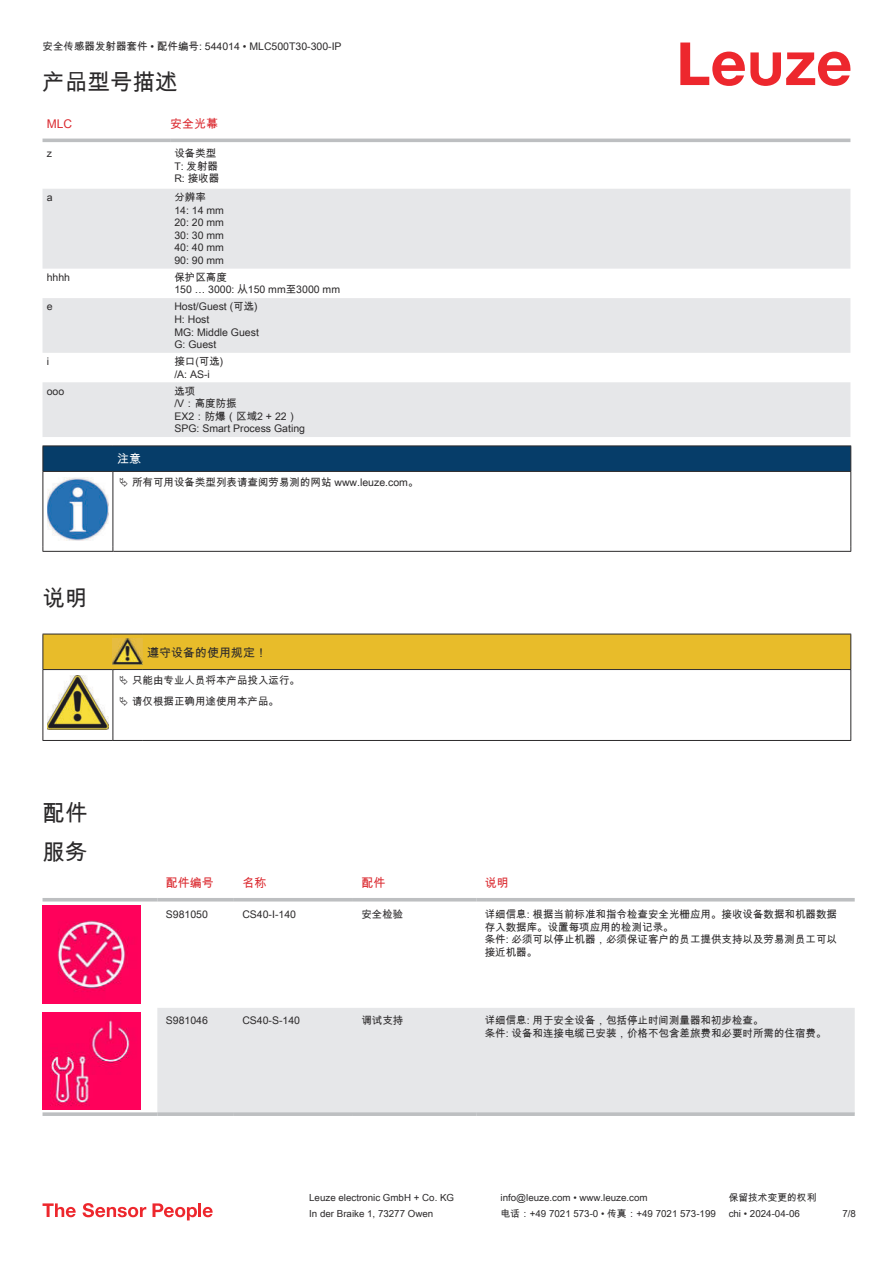
<style>
.page{position:relative;width:893px;height:1263px;background:#fff}
.page>*{position:absolute;margin:0;border:0;box-sizing:border-box;transform-origin:0 0}
.t1{font:22.5px/38.7px "Arial Unicode MS";color:#2b292a}
.t2{font:12px "Arial Unicode MS";color:#db2a30}
.t3{font:12px "Arial Unicode MS";color:#2b292a}
.t4{font:12px "Arial Unicode MS";color:#fff}
.t5{font:10.5px/12.6px "Arial Unicode MS";color:#2b292a}
.t6{font:9.75px "Arial Unicode MS";color:#2b292a}
</style>
<div class="page">
<svg style="left:680px;top:43px;width:170px;height:43px"></svg>
<svg style="left:43px;top:189px;width:807px;height:248px;fill:#e6e7e9"></svg>
<hr style="left:43px;top:139px;width:127px;height:3px;background:#bdbfc1">
<hr style="left:170px;top:139px;width:680px;height:3px;background:#bdbfc1">
<svg style="left:43px;top:901px;width:812px;height:209px"></svg>
<div style="left:157px;top:1008px;width:698px;height:104px;background:#e6e7e9"></div>
<hr style="left:43px;top:898px;width:114px;height:3px;background:#bdbfc1">
<hr style="left:157px;top:898px;width:77px;height:3px;background:#bdbfc1">
<hr style="left:234px;top:898px;width:119px;height:3px;background:#bdbfc1">
<hr style="left:353px;top:898px;width:123px;height:3px;background:#bdbfc1">
<hr style="left:476px;top:898px;width:379px;height:3px;background:#bdbfc1">
<svg style="left:43px;top:1112px;width:114px;height:4px"></svg>
<svg style="left:157px;top:1112px;width:77px;height:4px"></svg>
<svg style="left:234px;top:1112px;width:119px;height:4px"></svg>
<svg style="left:353px;top:1112px;width:123px;height:4px"></svg>
<svg style="left:476px;top:1112px;width:379px;height:4px;background:#c1c3c5"></svg>
<img style="left:43px;top:906px;width:97px;height:97px">
<img style="left:43px;top:1012px;width:97px;height:98px">
<svg style="left:43px;top:1203px;width:33px;height:14px"></svg>
<svg style="left:83px;top:1203px;width:63px;height:14px"></svg>
<svg style="left:153px;top:1203px;width:44px;height:17px"></svg>
<hr style="left:198px;top:1203px;width:3px;height:14px;background:#ed272d">
<svg style="left:203px;top:1207px;width:10px;height:10px"></svg>
<svg style="left:44px;top:472px;width:806px;height:79px"></svg>
<hr style="left:43px;top:445px;width:70px;height:1px;background:#2b292a">
<hr style="left:43px;top:471px;width:70px;height:1px;background:#2b292a">
<hr style="left:113px;top:445px;width:738px;height:1px;background:#2b292a">
<div style="left:43px;top:446px;width:808px;height:25px;background:#063d69"></div>
<hr style="left:113px;top:471px;width:738px;height:1px;background:#2b292a">
<hr style="left:43px;top:472px;width:1px;height:75px;background:#2b292a">
<hr style="left:113px;top:472px;width:1px;height:75px;background:#2b292a">
<hr style="left:850px;top:472px;width:1px;height:75px;background:#2b292a">
<hr style="left:43px;top:551px;width:70px;height:1px;background:#2b292a">
<hr style="left:113px;top:551px;width:738px;height:1px;background:#2b292a">
<img style="left:47px;top:478px;width:61px;height:63px">
<div style="left:115px;top:472px;width:734px;height:21px;background:#fff"></div>
<hr style="left:43px;top:670px;width:1px;height:66px;background:#2b292a">
<hr style="left:113px;top:670px;width:1px;height:66px;background:#2b292a">
<hr style="left:850px;top:670px;width:1px;height:66px;background:#2b292a">
<hr style="left:43px;top:740px;width:70px;height:1px;background:#2b292a">
<hr style="left:113px;top:740px;width:30px;height:1px;background:#2b292a">
<hr style="left:143px;top:740px;width:708px;height:1px;background:#2b292a">
<img style="left:47px;top:711px;width:61px;height:19px">
<svg style="left:43px;top:634px;width:808px;height:77px"></svg>
<p class="t5" style="left:43px;top:40px;width:301px">安全传感器发射器套件 • 配件编号: 544014 • MLC500T30-300-IP</p>
<h1 class="t1" style="left:43px;top:62px;width:136px">产品型号描述</h1>
<p class="t2" style="left:47px;top:119px;width:27px">MLC</p>
<p class="t2" style="left:170px;top:115px;width:49px">安全光幕</p>
<p class="t5" style="left:47px;top:148px;width:7px">z</p>
<p class="t5" style="left:174px;top:147px;width:46px">设备类型<br>T: 发射器<br>R: 接收器</p>
<p class="t5" style="left:47px;top:191px;width:7px">a</p>
<p class="t5" style="left:174px;top:191px;width:51px">分辨率<br>14: 14 mm<br>20: 20 mm<br>30: 30 mm<br>40: 40 mm<br>90: 90 mm</p>
<p class="t5" style="left:47px;top:271px;width:25px">hhhh</p>
<p class="t5" style="left:174px;top:271px;width:167px">保护区高度<br>150 … 3000: 从150 mm至3000 mm</p>
<p class="t5" style="left:47px;top:301px;width:7px">e</p>
<p class="t5" style="left:174px;top:300px;width:86px">Host/Guest (可选)<br>H: Host<br>MG: Middle Guest<br>G: Guest</p>
<p class="t5" style="left:47px;top:355px;width:4px">i</p>
<p class="t5" style="left:174px;top:355px;width:50px">接口(可选) /A: AS-i</p>
<p class="t5" style="left:47px;top:384px;width:19px">ooo</p>
<p class="t5" style="left:174px;top:384px;width:132px">选项<br>/V：高度防振<br>EX2：防爆（区域2 + 22）<br>SPG: Smart Process Gating</p>
<p class="t4" style="left:117px;top:450px;width:25px">注意</p>
<p class="t5" style="left:132px;top:476px;width:288px">所有可用设备类型列表请查阅劳易测的网站 www.leuze.com。</p>
<h1 class="t1" style="left:43px;top:578px;width:46px">说明</h1>
<h1 class="t1" style="left:43px;top:793px;width:46px">配件服务</h1>
<p class="t3" style="left:147px;top:644px;width:121px">遵守设备的使用规定！</p>
<p class="t5" style="left:132px;top:670px;width:169px;line-height:20.2px">只能由专业人员将本产品投入运行。请仅根据正确用途使用本产品。</p>
<p class="t2" style="left:166px;top:874px;width:49px">配件编号</p>
<p class="t2" style="left:242px;top:874px;width:25px">名称</p>
<p class="t2" style="left:361px;top:874px;width:25px">配件</p>
<p class="t2" style="left:485px;top:874px;width:25px">说明</p>
<p class="t5" style="left:166px;top:908px;width:44px">S981050</p>
<p class="t5" style="left:242px;top:908px;width:55px">CS40-I-140</p>
<p class="t5" style="left:361px;top:908px;width:43px">安全检验</p>
<p class="t5" style="left:485px;top:908px;width:354px">详细信息: 根据当前标准和指令检查安全光栅应用。接收设备数据和机器数据存入数据库 。设置每项应用的检测记录。<br>条件: 必须可以停止机器，必须保证客户的员工提供支持以及劳易测员工可以接近机 器。</p>
<p class="t5" style="left:166px;top:1014px;width:44px">S981046</p>
<p class="t5" style="left:242px;top:1014px;width:59px">CS40-S-140</p>
<p class="t5" style="left:361px;top:1014px;width:43px">调试支持</p>
<p class="t5" style="left:485px;top:1014px;width:343px">详细信息: 用于安全设备，包括停止时间测量器和初步检查。<br>条件: 设备和连接电缆已安装，价格不包含差旅费和必要时所需的住宿费。</p>
<p class="t6" style="left:309px;top:1191px;width:146px">Leuze electronic GmbH + Co. KG</p>
<p class="t6" style="left:501px;top:1191px;width:149px">info@leuze.com • www.leuze.com</p>
<p class="t6" style="left:729px;top:1191px;width:89px">保留技术变更的权利</p>
<p class="t6" style="left:309px;top:1206px;width:126px">In der Braike 1, 73277 Owen</p>
<p class="t6" style="left:501px;top:1206px;width:217px">电话：+49 7021 573-0 • 传真：+49 7021 573-199</p>
<p class="t6" style="left:729px;top:1206px;width:73px">chi • 2024-04-06</p>
<p class="t6" style="left:842px;top:1206px;width:15px">7/8</p>
</div>
